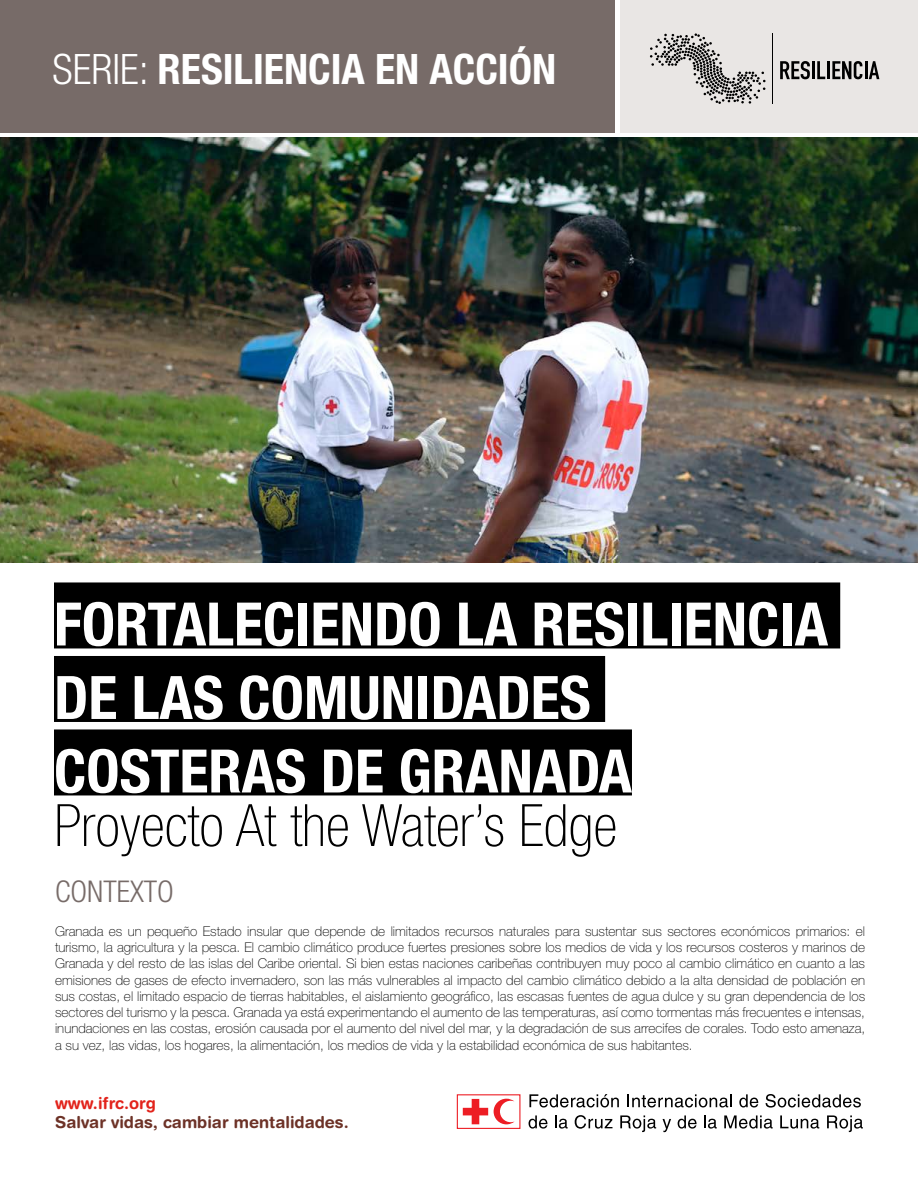
<style>
.page{position:relative;width:918px;height:1188px;background:#fff}
.page>*{position:absolute;margin:0;border:0;box-sizing:border-box;transform-origin:0 0}
.t1{font:700 condensed 60px/73.5px "Helvetica Neue LT Std";color:#fff}
.t2{font:100 condensed 58.5px "Helvetica Neue LT Std";color:#000}
.t3{font:700 condensed 42px "Helvetica Neue LT Std";color:#fff}
.t4{font:300 condensed 30px "Helvetica Neue LT Std";color:#776b68}
.t5{font:700 16.5px "Helvetica Rounded LT Std";color:#6d3227}
.t6{font:700 16.5px "Helvetica Rounded LT Std";color:#e2231b}
.t7{font:100 13.5px/16.4px "Helvetica Neue LT Std";color:#000;text-align:justify}
.s1{font-weight:300}
</style>
<div class="page">
<img style="left:0;top:137px;width:918px;height:425px">
<div style="left:54px;top:582px;width:786px;height:66px;background:#000"></div>
<div style="left:54px;top:656px;width:551px;height:66px;background:#000"></div>
<div style="left:54px;top:729px;width:578px;height:66px;background:#000"></div>
<svg style="left:529px;top:1094px;width:90px;height:13px"></svg>
<svg style="left:627px;top:1094px;width:105px;height:13px"></svg>
<svg style="left:739px;top:1094px;width:19px;height:13px"></svg>
<svg style="left:766px;top:1094px;width:95px;height:14px"></svg>
<svg style="left:529px;top:1115px;width:18px;height:14px"></svg>
<svg style="left:555px;top:1115px;width:13px;height:14px"></svg>
<svg style="left:575px;top:1115px;width:37px;height:14px"></svg>
<svg style="left:620px;top:1115px;width:36px;height:17px"></svg>
<svg style="left:663px;top:1119px;width:8px;height:13px"></svg>
<svg style="left:678px;top:1115px;width:19px;height:14px"></svg>
<svg style="left:704px;top:1115px;width:13px;height:14px"></svg>
<svg style="left:724px;top:1115px;width:49px;height:14px"></svg>
<svg style="left:780px;top:1115px;width:39px;height:14px"></svg>
<svg style="left:827px;top:1115px;width:36px;height:17px"></svg>
<svg style="left:463px;top:1099px;width:25px;height:25px"></svg>
<svg style="left:494px;top:1099px;width:21px;height:25px"></svg>
<div style="left:457px;top:1094px;width:63px;height:35px;border:1px solid #ed1d24"></div>
<div style="left:620px;top:0;width:298px;height:132px;background:#e9e6e4"></div>
<div style="left:0;top:0;width:614px;height:132px;background:#776b68"></div>
<svg style="left:780px;top:61px;width:30px;height:18px"></svg>
<hr style="left:812px;top:61px;width:3px;height:18px;background:#000">
<svg style="left:817px;top:61px;width:8px;height:18px"></svg>
<hr style="left:827px;top:61px;width:3px;height:18px;background:#000">
<svg style="left:832px;top:61px;width:47px;height:18px"></svg>
<hr style="left:773px;top:34px;width:1px;height:70px;background:#000">
<svg style="left:650px;top:33px;width:116px;height:71px"></svg>
<h3 class="t3" style="left:53px;top:43px;width:125px"><span class="s1">SERIE:</span> RESILIENCIA</h3>
<h3 class="t3" style="left:375px;top:43px;width:75px">EN ACCI</h3>
<h3 class="t3" style="left:509px;top:43px;width:45px">ÓN</h3>
<h1 class="t1" style="left:54px;top:587px;width:776px">FORTALECIENDO LA RESILIENCIA<br>DE LAS COMUNIDADES<br>COSTERAS DE GRANADA</h1>
<h2 class="t2" style="left:54px;top:793px;width:565px">Proyecto At the Water’s Edge</h2>
<h3 class="t4" style="left:55px;top:874px;width:120px">CONTEXTO</h3>
<p class="t7" style="left:55px;top:923px;width:812px">Granada es un pequeño Estado insular que depende de limitados recursos naturales para sustentar sus sectores económicos primarios: el turismo, la agricultura y la pesca. El cambio climático produce fuertes presiones sobre los medios de vida y los recursos costeros y marinos de Granada y del resto de las islas del Caribe oriental. Si bien estas naciones caribeñas contribuyen muy poco al cambio climático en cuanto a las emisiones de gases de efecto invernadero, son las más vulnerables al impacto del cambio climático debido a la alta densidad de población en sus costas, el limitado espacio de tierras habitables, el aislamiento geográfico, las escasas fuentes de agua dulce y su gran dependencia de los sectores del turismo y la pesca. Granada ya está experimentando el aumento de las temperaturas, así como tormentas más frecuentes e intensas, inundaciones en las costas, erosión causada por el aumento del nivel del mar, y la degradación de sus arrecifes de corales. Todo esto amenaza, a su vez, las vidas, los hogares, la alimentación, los medios de vida y la estabilidad económica de sus habitantes.</p>
<p class="t6" style="left:55px;top:1093px;width:102px">www.ifrc.org</p>
<p class="t5" style="left:55px;top:1112px;width:295px">Salvar vidas, cambiar mentalidades.</p>
</div>
